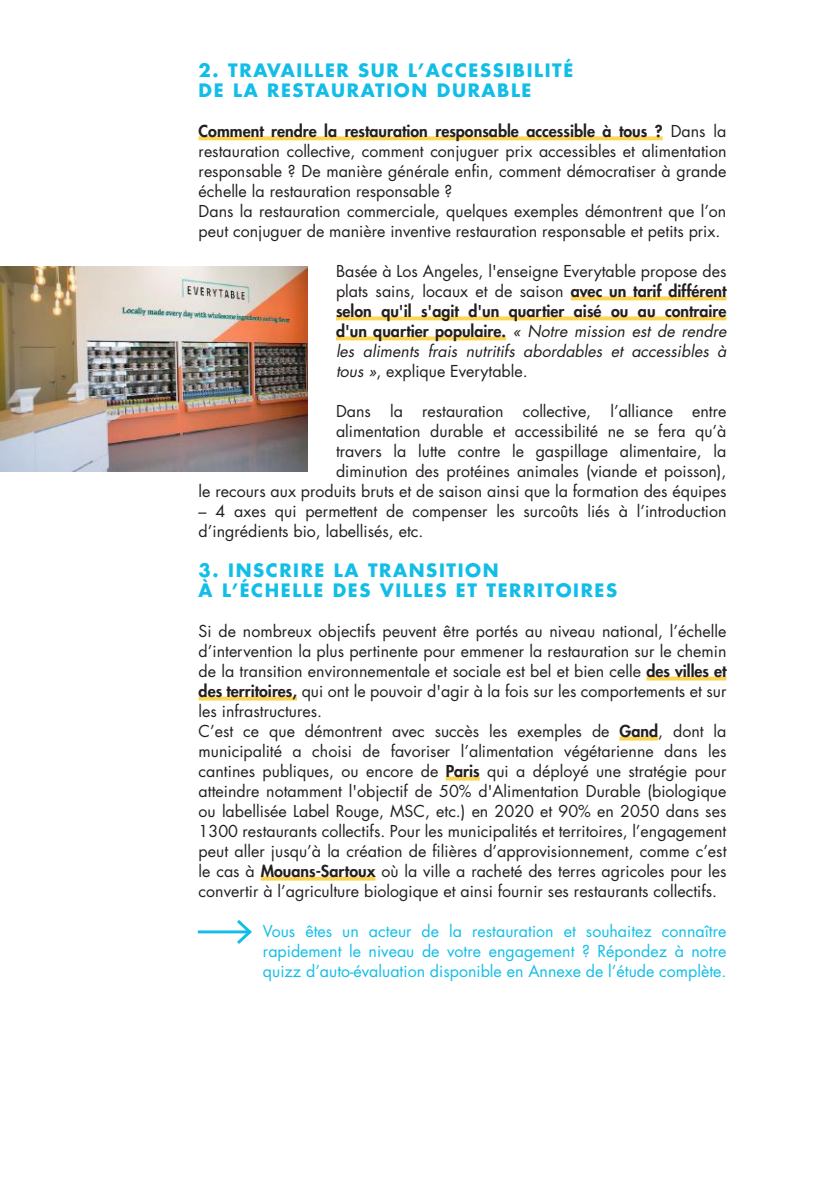
<style>
.page{position:relative;width:840px;height:1191px;background:#fff}
.page>*{position:absolute;margin:0;border:0;box-sizing:border-box;transform-origin:0 0}
.t1{font:700 18px/20px "Futura Std";letter-spacing:.09em;color:#12bee7}
.t2{font:16px/20px "Futura Std";color:#241f1f}
.t3{font:16px/20px "Futura Std";color:#12bee7;text-align:justify}
.s1{font-weight:800}
.s2{font-style:italic}
</style>
<div class="page">
<svg style="left:198px;top:136px;width:464px;height:4px;background:#fdda61"></svg>
<svg style="left:570px;top:296px;width:156px;height:4px"></svg>
<svg style="left:336px;top:316px;width:390px;height:4px;background:#fddb64"></svg>
<svg style="left:336px;top:336px;width:170px;height:4px"></svg>
<svg style="left:646px;top:676px;width:80px;height:4px"></svg>
<svg style="left:198px;top:696px;width:99px;height:4px"></svg>
<svg style="left:619px;top:736px;width:38px;height:4px"></svg>
<svg style="left:445px;top:776px;width:34px;height:4px"></svg>
<svg style="left:260px;top:876px;width:115px;height:4px"></svg>
<img style="left:0;top:267px;width:307px;height:205px">
<hr style="left:198px;top:930px;width:51px;height:3px;background:#12bee7">
<svg style="left:237px;top:920px;width:15px;height:24px"></svg>
<p class="t1" style="left:198px;top:60px;width:376px">2. TRAVAILLER SUR L’ACCESSIBILITÉ<br>DE LA RESTAURATION DURABLE</p>
<p class="t2" style="left:198px;top:121px;width:529px"><span class="s1">Comment rendre la restauration responsable accessible à tous ?</span> Dans la restauration collective, comment conjuguer prix accessibles et alimentation responsable ? De manière générale enfin, comment démocratiser à grande échelle la restauration responsable ?<br>Dans la restauration commerciale, quelques exemples démontrent que l’on peut conjuguer de manière inventive restauration responsable et petits prix.</p>
<p class="t2" style="left:336px;top:261px;width:392px;text-align:justify">Basée à Los Angeles, l'enseigne Everytable propose des plats sains, locaux et de saison <span class="s1">avec un tarif différent selon qu'il s'agit d'un quartier aisé ou au contraire d'un quartier populaire.</span> <span class="s2">« Notre mission est de rendre les aliments frais nutritifs abordables et accessibles à tous »</span>, explique Everytable.</p>
<p class="t2" style="left:198px;top:401px;width:529px;text-align:right">Dans la restauration collective, l’alliance entre<br>alimentation durable et accessibilité ne se fera qu’à<br>travers la lutte contre le gaspillage alimentaire, la<br>diminution des protéines animales (viande et poisson),<br>le recours aux produits bruts et de saison ainsi que la formation des équipes</p>
<p class="t2" style="left:198px;top:501px;width:529px">– 4 axes qui permettent de compenser les surcoûts liés à l’introduction d’ingrédients bio, labellisés, etc.</p>
<p class="t1" style="left:198px;top:560px;width:420px">3. INSCRIRE LA TRANSITION<br>À L’ÉCHELLE DES VILLES ET TERRITOIRES</p>
<p class="t2" style="left:198px;top:621px;width:529px">Si de nombreux objectifs peuvent être portés au niveau national, l’échelle d’intervention la plus pertinente pour emmener la restauration sur le chemin de la transition environnementale et sociale est bel et bien celle <span class="s1">des villes et des territoires,</span> qui ont le pouvoir d'agir à la fois sur les comportements et sur les infrastructures.<br>C’est ce que démontrent avec succès les exemples de <span class="s1">Gand</span>, dont la municipalité a choisi de favoriser l’alimentation végétarienne dans les cantines publiques, ou encore de <span class="s1">Paris</span> qui a déployé une stratégie pour atteindre notamment l'objectif de 50% d'Alimentation Durable (biologique ou labellisée Label Rouge, MSC, etc.) en 2020 et 90% en 2050 dans ses 1300 restaurants collectifs. Pour les municipalités et territoires, l’engagement peut aller jusqu’à la création de filières d’approvisionnement, comme c’est le cas à <span class="s1">Mouans-Sartoux</span> où la ville a racheté des terres agricoles pour les convertir à l’agriculture biologique et ainsi fournir ses restaurants collectifs.</p>
<p class="t3" style="left:263px;top:921px;width:465px">Vous êtes un acteur de la restauration et souhaitez connaître rapidement le niveau de votre engagement ? Répondez à notre quizz d’auto-évaluation disponible en Annexe de l’étude complète.</p>
</div>
